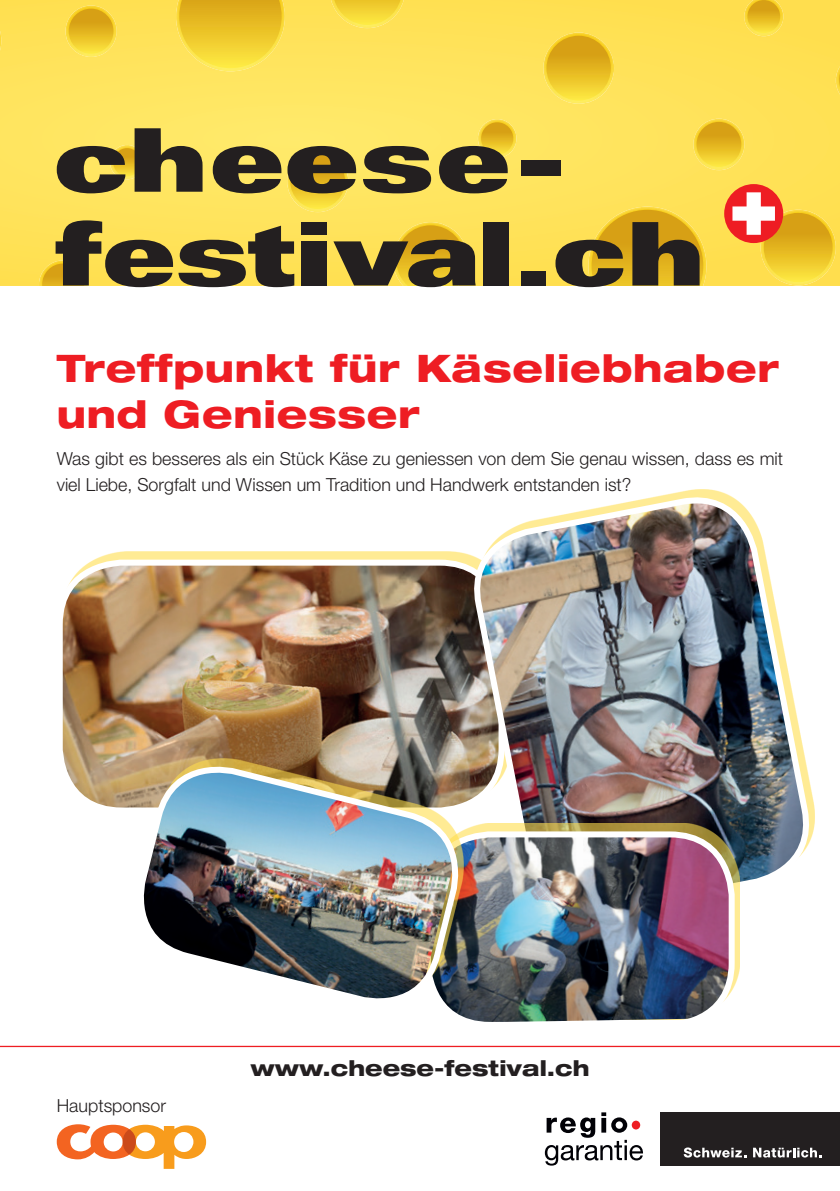
<style>
.page{position:relative;width:840px;height:1191px;background:#fff}
.page>*{position:absolute;margin:0;border:0;box-sizing:border-box;transform-origin:0 0}
.t1{font:800 expanded 38px/45.6px "Helvetica Neue LT Std";letter-spacing:.02em;color:#ee1d23}
.t2{font:800 expanded 21.6px "Helvetica Neue LT Std";color:#231f20}
.t3{font:300 18px/26px "Helvetica Neue LT Std";color:#231f20}
</style>
<div class="page">
<svg style="left:0;top:0;width:839px;height:286px;background:#fee25a"></svg>
<img style="left:477px;top:119px;width:39px;height:39px;border-radius:19px">
<img style="left:543px;top:33px;width:70px;height:71px;border-radius:35px">
<img style="left:287px;top:151px;width:61px;height:61px;border-radius:31px">
<img style="left:39px;top:260px;width:3px;height:26px">
<img style="left:110px;top:145px;width:34px;height:34px;border-radius:17px">
<img style="left:693px;top:119px;width:51px;height:51px;border-radius:26px">
<svg style="left:0;top:31px;width:1px;height:20px"></svg>
<img style="left:65px;top:5px;width:52px;height:52px;border-radius:26px">
<img style="left:176px;top:0;width:109px;height:71px">
<img style="left:331px;top:0;width:72px;height:28px">
<img style="left:760px;top:210px;width:75px;height:75px;border-radius:38px">
<img style="left:588px;top:207px;width:118px;height:79px">
<img style="left:835px;top:66px;width:4px;height:29px">
<img style="left:743px;top:0;width:40px;height:36px">
<img style="left:393px;top:222px;width:75px;height:3px">
<svg style="left:481px;top:122px;width:32px;height:33px"></svg>
<div style="left:546px;top:36px;width:64px;height:65px;background:linear-gradient(to bottom,#cf900a,#fce33d);border-radius:32px"></div>
<svg style="left:290px;top:154px;width:55px;height:55px"></svg>
<div style="left:113px;top:148px;width:28px;height:28px;background:linear-gradient(to bottom,#d0900a,#f5da38);border-radius:14px"></div>
<div style="left:696px;top:122px;width:44px;height:45px;background:linear-gradient(to bottom,#cf910a,#fbe13c);border-radius:22px"></div>
<div style="left:69px;top:9px;width:44px;height:45px;background:linear-gradient(to bottom,#ce900a,#fce23c);border-radius:22px"></div>
<svg style="left:179px;top:0;width:102px;height:68px;background:#edc730"></svg>
<svg style="left:334px;top:0;width:66px;height:25px;background:#f5d73c"></svg>
<svg style="left:763px;top:213px;width:69px;height:69px;background:#e5b723"></svg>
<svg style="left:838px;top:74px;width:1px;height:13px"></svg>
<svg style="left:747px;top:0;width:32px;height:33px"></svg>
<div style="left:723px;top:184px;width:59px;height:59px;background:#ee1d23;border-radius:50%"></div>
<svg style="left:732px;top:192px;width:42px;height:43px"></svg>
<svg style="left:555px;top:210px;width:147px;height:77px;background:#927a2d"></svg>
<div style="left:521px;top:271px;width:24px;height:14px;background:#231f20"></div>
<div style="left:482px;top:222px;width:26px;height:63px;background:#231f20"></div>
<svg style="left:333px;top:225px;width:142px;height:62px;background:#8b7733"></svg>
<div style="left:301px;top:222px;width:26px;height:13px;background:#231f20"></div>
<div style="left:301px;top:241px;width:26px;height:44px;background:#231f20"></div>
<svg style="left:42px;top:220px;width:252px;height:67px;background:#94823c"></svg>
<div style="left:520px;top:160px;width:40px;height:16px;background:#231f20"></div>
<svg style="left:439px;top:146px;width:68px;height:47px;background:#625831"></svg>
<svg style="left:363px;top:146px;width:68px;height:47px;background:#655b34"></svg>
<svg style="left:287px;top:146px;width:69px;height:47px;background:#605229"></svg>
<svg style="left:213px;top:146px;width:68px;height:47px;background:#635934"></svg>
<svg style="left:134px;top:128px;width:68px;height:64px;background:#695f36"></svg>
<svg style="left:57px;top:146px;width:68px;height:47px;background:#6b5f33"></svg>
<div style="left:660px;top:1112px;width:179px;height:53px;background:#231f20"></div>
<svg style="left:683px;top:1147px;width:62px;height:10px"></svg>
<svg style="left:753px;top:1147px;width:68px;height:10px"></svg>
<svg style="left:544px;top:1112px;width:98px;height:53px"></svg>
<hr style="left:0;top:1045px;width:839px;height:2px;background:#ee1d23">
<div style="left:62px;top:551px;width:448px;height:254px;background:#ffde4e;opacity:.6"></div>
<img style="left:62px;top:562px;width:404px;height:244px">
<div style="left:57px;top:559px;width:447px;height:254px;border:6px solid #fff;border-radius:62px"></div>
<img style="left:466px;top:489px;width:349px;height:393px">
<div style="left:430px;top:823px;width:310px;height:196px;background:#ffde4e;opacity:.6"></div>
<img style="left:430px;top:834px;width:301px;height:187px">
<div style="left:424px;top:831px;width:310px;height:197px;border:6px solid #fff;border-radius:62px"></div>
<img style="left:127px;top:756px;width:341px;height:258px">
<svg style="left:57px;top:1124px;width:149px;height:44px"></svg>
<div style="left:123px;top:1129px;width:13px;height:25px;background:#cb4a1a;border-radius:50%"></div>
<h1 class="t1" style="left:57px;top:344px;width:723px">Treffpunkt für Käseliebhaber und Geniesser</h1>
<p class="t3" style="left:57px;top:445px;width:727px">Was gibt es besseres als ein Stück Käse zu geniessen von dem Sie genau wissen, dass es mit viel Liebe, Sorgfalt und Wissen um Tradition und Handwerk entstanden ist?</p>
<p class="t3" style="left:57px;top:1091px;width:111px">Hauptsponsor</p>
<p class="t2" style="left:250px;top:1054px;width:340px">www.cheese-festival.ch</p>
</div>
